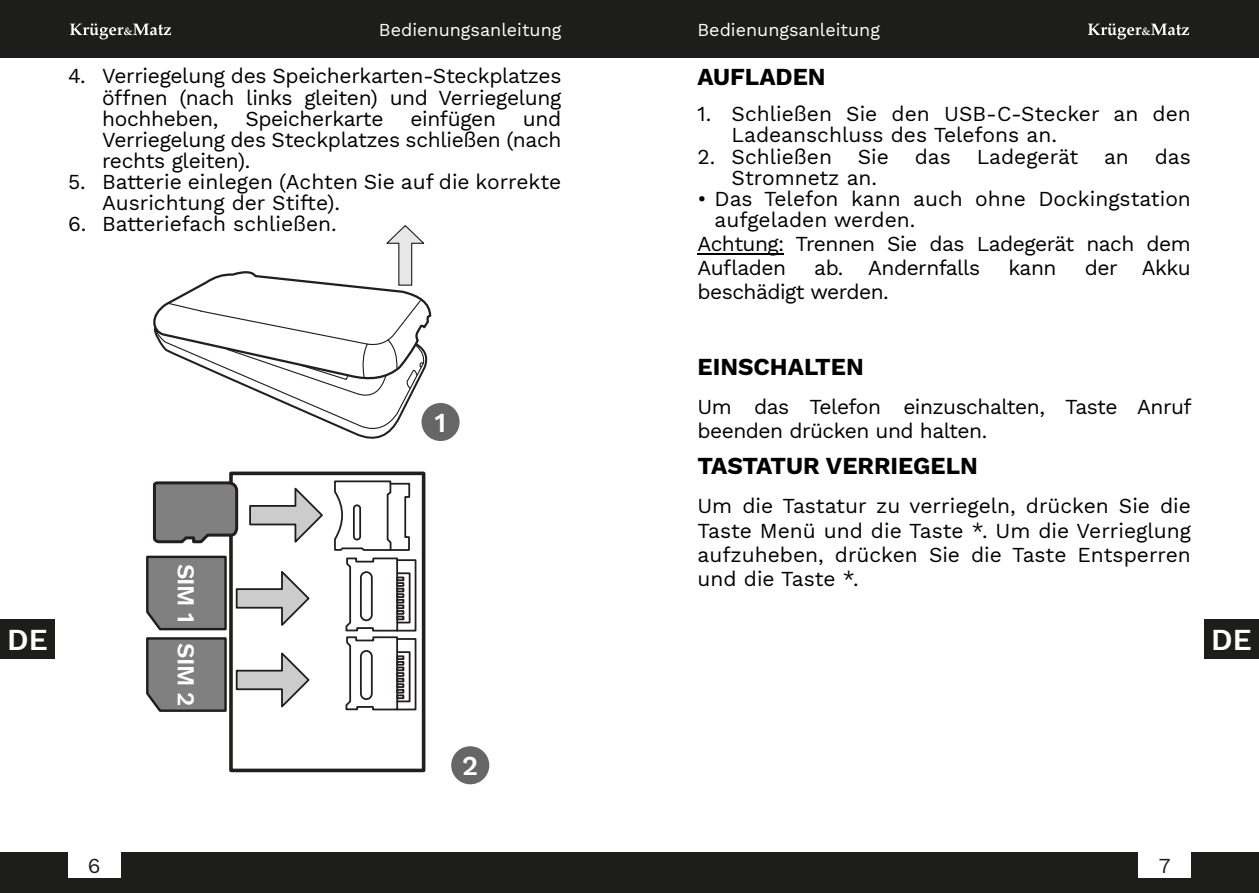
<style>
.page{position:relative;width:1259px;height:893px;background:#fff}
.page>*{position:absolute;margin:0;border:0;box-sizing:border-box;transform-origin:0 0}
.t1{font:600 30px "Work Sans";color:#fff}
.t2{font:600 27px "Work Sans";color:#fff}
.t3{font:700 24px "Work Sans";color:#000}
.t4{font:600 24px "Work Sans";letter-spacing:-.025em;color:#fff}
.t5{font:21px/21.3px "Work Sans";letter-spacing:-.015em;color:#000}
.t6{font:21px "Work Sans";color:#1d1d1b}
.t7{font:18px "Work Sans";color:#fff}
</style>
<div class="page">
<div style="left:0;top:852px;width:1259px;height:41px;background:#1d1d1b"></div>
<div style="left:0;top:0;width:1259px;height:58px;background:#1d1d1b"></div>
<div style="left:1203px;top:619px;width:56px;height:40px;background:#1d1d1b"></div>
<div style="left:0;top:619px;width:55px;height:40px;background:#1d1d1b"></div>
<svg style="left:70px;top:23px;width:101px;height:16px"></svg>
<svg style="left:1088px;top:23px;width:101px;height:16px"></svg>
<div style="left:68px;top:852px;width:52px;height:26px;background:#fff"></div>
<div style="left:1138px;top:852px;width:53px;height:26px;background:#fff"></div>
<div style="left:421px;top:403px;width:38px;height:38px;background:#666;border-radius:50%"></div>
<svg style="left:153px;top:225px;width:279px;height:214px"></svg>
<hr style="left:697px;top:253px;width:87px;height:1px;background:#000">
<div style="left:451px;top:746px;width:38px;height:38px;background:#666;border-radius:50%"></div>
<div style="left:229px;top:472px;width:196px;height:300px;border:4px solid #231e1e"></div>
<div style="left:396px;top:559px;width:20px;height:72px;border:2px solid #231e1e"></div>
<div style="left:396px;top:638px;width:20px;height:72px;border:2px solid #231e1e"></div>
<svg style="left:334px;top:480px;width:77px;height:231px"></svg>
<div style="left:353px;top:504px;width:8px;height:36px;border:2px solid #231e1e;border-radius:3px"></div>
<svg style="left:146px;top:555px;width:81px;height:157px;background:#7e7e7e"></svg>
<svg style="left:235px;top:571px;width:75px;height:55px"></svg>
<svg style="left:235px;top:652px;width:75px;height:56px"></svg>
<svg style="left:249px;top:487px;width:74px;height:56px"></svg>
<svg style="left:152px;top:480px;width:87px;height:65px;background:#807f7f"></svg>
<p class="t7" style="left:379px;top:19px;width:184px">Bedienungsanleitung</p>
<p class="t7" style="left:697px;top:19px;width:184px">Bedienungsanleitung</p>
<p class="t5" style="left:102px;top:65px;width:461px;text-align:justify;text-indent:-34px">4. Verriegelung des Speicherkarten-Steckplatzes öffnen (nach links gleiten) und Verriegelung hochheben,</p>
<p class="t5" style="left:245px;top:108px;width:140px">Speicherkarte</p>
<p class="t5" style="left:410px;top:108px;width:87px">einfügen</p>
<p class="t5" style="left:102px;top:108px;width:461px;text-align:justify;text-indent:421px">und Verriegelung des Steckplatzes schließen (nach rechts gleiten).</p>
<p class="t5" style="left:102px;top:171px;width:461px;text-indent:-34px">5. Batterie einlegen (Achten Sie auf die korrekte<br>Ausrichtung der Stifte).</p>
<p class="t5" style="left:68px;top:214px;width:270px">6. Batteriefach schließen.</p>
<p class="t3" style="left:697px;top:63px;width:130px">AUFLADEN</p>
<p class="t5" style="left:731px;top:103px;width:461px;text-indent:-34px">1. Schließen Sie den USB-C-Stecker an den<br>Ladeanschluss des Telefons an.</p>
<p class="t5" style="left:731px;top:146px;width:461px;text-indent:-34px">2. Schließen Sie das Ladegerät an das<br>Stromnetz an.</p>
<p class="t5" style="left:714px;top:188px;width:478px;text-indent:-17px">• Das Telefon kann auch ohne Dockingstation aufgeladen werden.</p>
<p class="t5" style="left:697px;top:232px;width:495px;line-height:24px">Achtung: Trennen Sie das Ladegerät nach dem<br>Aufladen</p>
<p class="t5" style="left:814px;top:257px;width:167px">ab. Andernfalls</p>
<p class="t5" style="left:1008px;top:257px;width:50px">kann</p>
<p class="t5" style="left:1084px;top:257px;width:108px">der Akku</p>
<p class="t5" style="left:697px;top:282px;width:193px">beschädigt werden.</p>
<p class="t3" style="left:697px;top:352px;width:168px">EINSCHALTEN</p>
<p class="t5" style="left:697px;top:395px;width:496px;line-height:24px">Um das Telefon einzuschalten, Taste Anruf beenden drücken und halten.</p>
<p class="t3" style="left:697px;top:452px;width:282px">TASTATUR VERRIEGELN</p>
<p class="t5" style="left:697px;top:494px;width:495px;line-height:24.3px;text-align:justify">Um die Tastatur zu verriegeln, drücken Sie die Taste Menü und die Taste *. Um die Verrieglung aufzuheben, drücken Sie die Taste Entsperren und die Taste *.</p>
<p class="t2" style="left:435px;top:407px;width:13px">1</p>
<p class="t4" style="left:200px;top:563px;width:144px;rotate:90deg">SIM 1 SIM 2</p>
<h1 class="t1" style="left:7px;top:622px;width:42px">DE</h1>
<h1 class="t1" style="left:1211px;top:622px;width:42px">DE</h1>
<p class="t2" style="left:462px;top:750px;width:17px">2</p>
<p class="t6" style="left:88px;top:853px;width:14px">6</p>
<p class="t6" style="left:1158px;top:853px;width:13px">7</p>
</div>
